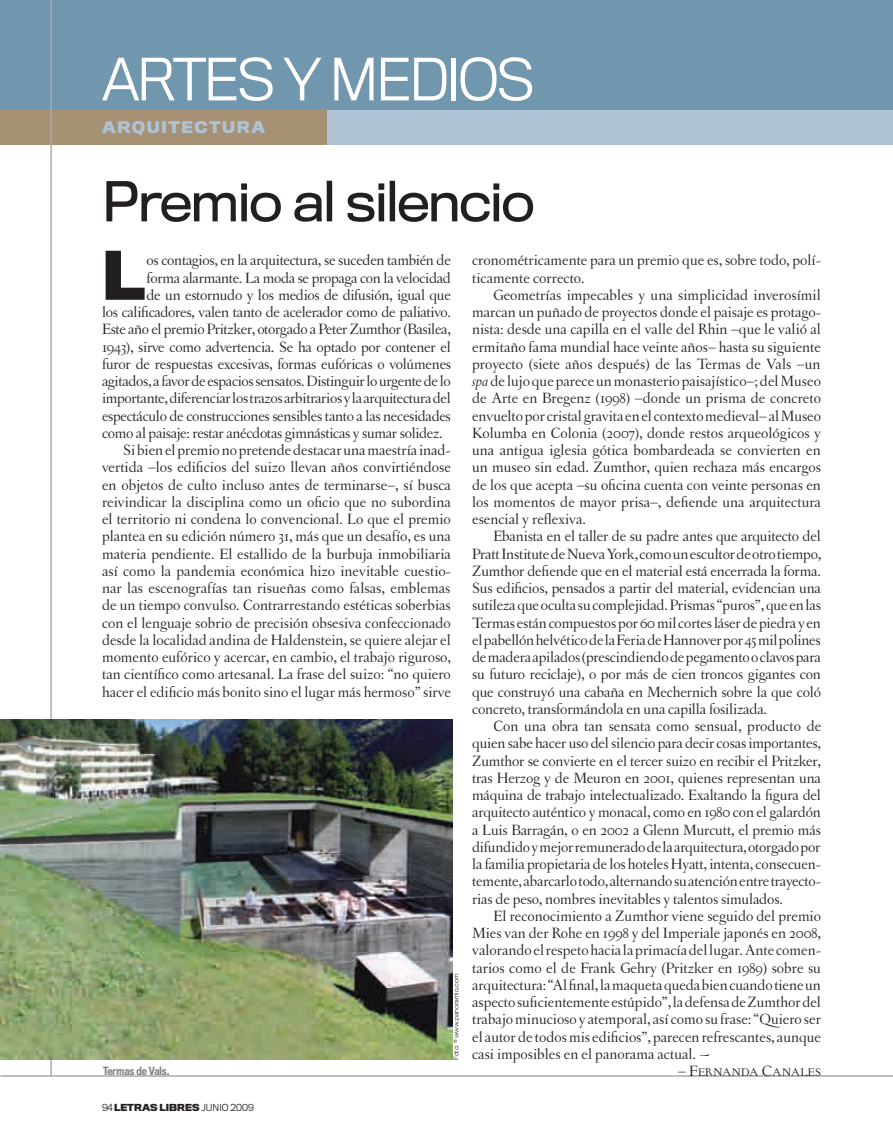
<style>
.page{position:relative;width:893px;height:1148px;background:#fff}
.page>*{position:absolute;margin:0;border:0;box-sizing:border-box;transform-origin:0 0}
.t1{font:700 62.1px "Titling Gothic FB Normal";color:#231f20}
.t2{font:300 54px "Titling Gothic FB Normal";letter-spacing:-.05em;color:#fff}
.t3{font:51px "Titling Gothic FB Normal";letter-spacing:-.03em;color:#231f20}
.t4{font:15.75px/17.2px "Letras Oldstyle";color:#231f20;text-align:justify}
.t5{font:15.75px "Letras Oldstyle";letter-spacing:-.02em;color:#231f20}
.t6{font:700 15px "Titling Gothic FB Normal";letter-spacing:.1em;color:#adc3d5}
.t7{font:11.85px "Letras Oldstyle Expert";color:#231f20}
.t8{font:500 10.5px "Titling Gothic FB Cond";color:#808285}
.t9{font:700 9px "Titling Gothic FB Normal";color:#231f20}
.t10{font:300 6px "Titling Gothic FB Normal";letter-spacing:-.01em;color:#231f20}
.s1{font-weight:300}
.s2{font-style:italic}
.s3{font-size:15.75px}
</style>
<div class="page">
<div style="left:0;top:0;width:893px;height:110px;background:#7097ae"></div>
<div style="left:0;top:110px;width:327px;height:35px;background:#a79174"></div>
<div style="left:327px;top:110px;width:566px;height:35px;background:#adc3d5"></div>
<hr style="left:0;top:1076px;width:893px;height:1px;background:#a8a9ad">
<hr style="left:51px;top:0;width:1px;height:1076px;background:#a8a9ad">
<img style="left:0;top:720px;width:453px;height:340px">
<h2 class="t2" style="left:102px;top:48px;width:435px">ARTES Y MEDIOS</h2>
<p class="t6" style="left:102px;top:118px;width:150px">ARQUITECTURA</p>
<h3 class="t3" style="left:102px;top:171px;width:434px">Premio al silencio</h3>
<h1 class="t1" style="left:102px;top:237px;width:45px">L</h1>
<p class="t5" style="left:147px;top:251px;width:306px">os contagios, en la arquitectura, se suceden también de</p>
<p class="t5" style="left:147px;top:269px;width:306px">forma alarmante. La moda se propaga con la velocidad</p>
<p class="t5" style="left:147px;top:286px;width:306px">de un estornudo y los medios de difusión, igual que</p>
<p class="t5" style="left:102px;top:303px;width:350px">los calificadores, valen tanto de acelerador como de paliativo.</p>
<p class="t5" style="left:102px;top:320px;width:350px">Este año el premio Pritzker, otorgado a Peter Zumthor (Basilea,</p>
<p class="t4" style="left:102px;top:338px;width:350px">1943), sirve como advertencia. Se ha optado por contener el</p>
<p class="t4" style="left:102px;top:355px;width:351px">furor de respuestas excesivas, formas eufóricas o volúmenes</p>
<p class="t5" style="left:102px;top:372px;width:350px">agitados, a favor de espacios sensatos. Distinguir lo urgente de lo</p>
<p class="t5" style="left:102px;top:389px;width:350px">importante, diferenciar los trazos arbitrarios y la arquitectura del</p>
<p class="t5" style="left:102px;top:407px;width:350px">espectáculo de construcciones sensibles tanto a las necesidades</p>
<p class="t5" style="left:102px;top:424px;width:342px">como al paisaje: restar anécdotas gimnásticas y sumar solidez.</p>
<p class="t4" style="left:123px;top:441px;width:329px">Si bien el premio no pretende destacar una maestría inad-</p>
<p class="t4" style="left:102px;top:459px;width:350px">vertida –los edificios del suizo llevan años convirtiéndose</p>
<p class="t4" style="left:102px;top:476px;width:350px">en objetos de culto incluso antes de terminarse–, sí busca</p>
<p class="t4" style="left:102px;top:493px;width:350px">reivindicar la disciplina como un oficio que no subordina</p>
<p class="t4" style="left:102px;top:510px;width:350px">el territorio ni condena lo convencional. Lo que el premio</p>
<p class="t4" style="left:102px;top:528px;width:350px">plantea en su edición número 31, más que un desafío, es una</p>
<p class="t4" style="left:102px;top:545px;width:350px">materia pendiente. El estallido de la burbuja inmobiliaria</p>
<p class="t4" style="left:102px;top:562px;width:350px">así como la pandemia económica hizo inevitable cuestio-</p>
<p class="t4" style="left:102px;top:579px;width:350px">nar las escenografías tan risueñas como falsas, emblemas</p>
<p class="t4" style="left:102px;top:597px;width:350px">de un tiempo convulso. Contrarrestando estéticas soberbias</p>
<p class="t4" style="left:102px;top:614px;width:350px">con el lenguaje sobrio de precisión obsesiva confeccionado</p>
<p class="t4" style="left:102px;top:631px;width:350px">desde la localidad andina de Haldenstein, se quiere alejar el</p>
<p class="t4" style="left:102px;top:648px;width:350px">momento eufórico y acercar, en cambio, el trabajo riguroso,</p>
<p class="t4" style="left:102px;top:666px;width:350px">tan científico como artesanal. La frase del suizo: “no quiero</p>
<p class="t4" style="left:102px;top:683px;width:350px">hacer el edificio más bonito sino el lugar más hermoso” sirve</p>
<p class="t8" style="left:103px;top:1065px;width:68px">Termas de Vals.</p>
<p class="t9" style="left:102px;top:1101px;width:153px"><span class="s1">94</span> LETRAS LIBRES <span class="s1">JUNIO 2009</span></p>
<p class="t10" style="left:453px;top:1060px;width:88px;rotate:-90deg">FOTO: © WWW.PANORAMIO.COM</p>
<p class="t4" style="left:472px;top:252px;width:350px">cronométricamente para un premio que es, sobre todo, polí&shy;ticamente correcto.</p>
<p class="t4" style="left:472px;top:286px;width:350px;text-indent:21px">Geometrías impecables y una simplicidad inverosímil marcan un puñado de proyectos donde el paisaje es protago&shy;nista: desde una capilla en el valle del Rhin –que le valió al ermitaño fama mundial hace veinte años– hasta su siguiente proyecto (siete años después) de las Termas de Vals –un <span class="s2">spa</span> de lujo que parece un monasterio paisajístico–; del Museo de Arte en Bregenz (1998) –donde un prisma de concreto envuelto por cristal gravita en el contexto medieval– al Museo Kolumba en Colonia (2007), donde restos arqueológicos y una antigua iglesia gótica bombardeada se convierten en un museo sin edad. Zumthor, quien rechaza más encargos de los que acepta –su oficina cuenta con veinte personas en los momentos de mayor prisa–, defiende una arquitectura esencial y reflexiva.</p>
<p class="t4" style="left:472px;top:528px;width:351px;text-indent:21px">Ebanista en el taller de su padre antes que arquitecto del Pratt Institute de Nueva York, como un escultor de otro tiempo, Zumthor defiende que en el material está encerrada la forma.<br>Sus edificios, pensados a partir del material, evidencian una sutileza que oculta su complejidad. Prismas “puros”, que en las Termas están compuestos por 60 mil cortes láser de piedra y en el pabellón helvético de la Feria de Hannover por 45 mil polines de madera apilados (prescindiendo de pegamento o clavos para su futuro reciclaje), o por más de cien troncos gigantes con que construyó una cabaña en Mechernich sobre la que coló concreto, transformándola en una capilla fosilizada.</p>
<p class="t4" style="left:472px;top:717px;width:351px;text-indent:21px">Con una obra tan sensata como sensual, producto de quien sabe hacer uso del silencio para decir cosas importantes, Zumthor se convierte en el tercer suizo en recibir el Pritzker, tras Herzog y de Meuron en 2001, quienes representan una máquina de trabajo intelectualizado. Exaltando la figura del arquitecto auténtico y monacal, como en 1980 con el galardón a Luis Barragán, o en 2002 a Glenn Murcutt, el premio más difundido y mejor remunerado de la arquitectura, otorgado por la familia propietaria de los hoteles Hyatt, intenta, consecuen&shy;temente, abarcarlo todo, alternando su atención entre trayecto&shy;rias de peso, nombres inevitables y talentos simulados.</p>
<p class="t4" style="left:472px;top:907px;width:350px;text-indent:21px">El reconocimiento a Zumthor viene seguido del premio Mies van der Rohe en 1998 y del Imperiale japonés en 2008, valorando el respeto hacia la primacía del lugar. Ante comen&shy;tarios como el de Frank Gehry (Pritzker en 1989) sobre su arquitectura: “Al final, la maqueta queda bien cuando tiene un aspecto suficientemente estúpido”, la defensa de Zumthor del trabajo minucioso y atemporal, así como su frase: “Quiero ser el autor de todos mis edificios”, parecen refrescantes, aunque casi imposibles en el panorama actual. ~</p>
<p class="t7" style="left:678px;top:1066px;width:143px"><span class="s3">– F</span>ERNANDA <span class="s3">C</span>ANALES</p>
</div>
